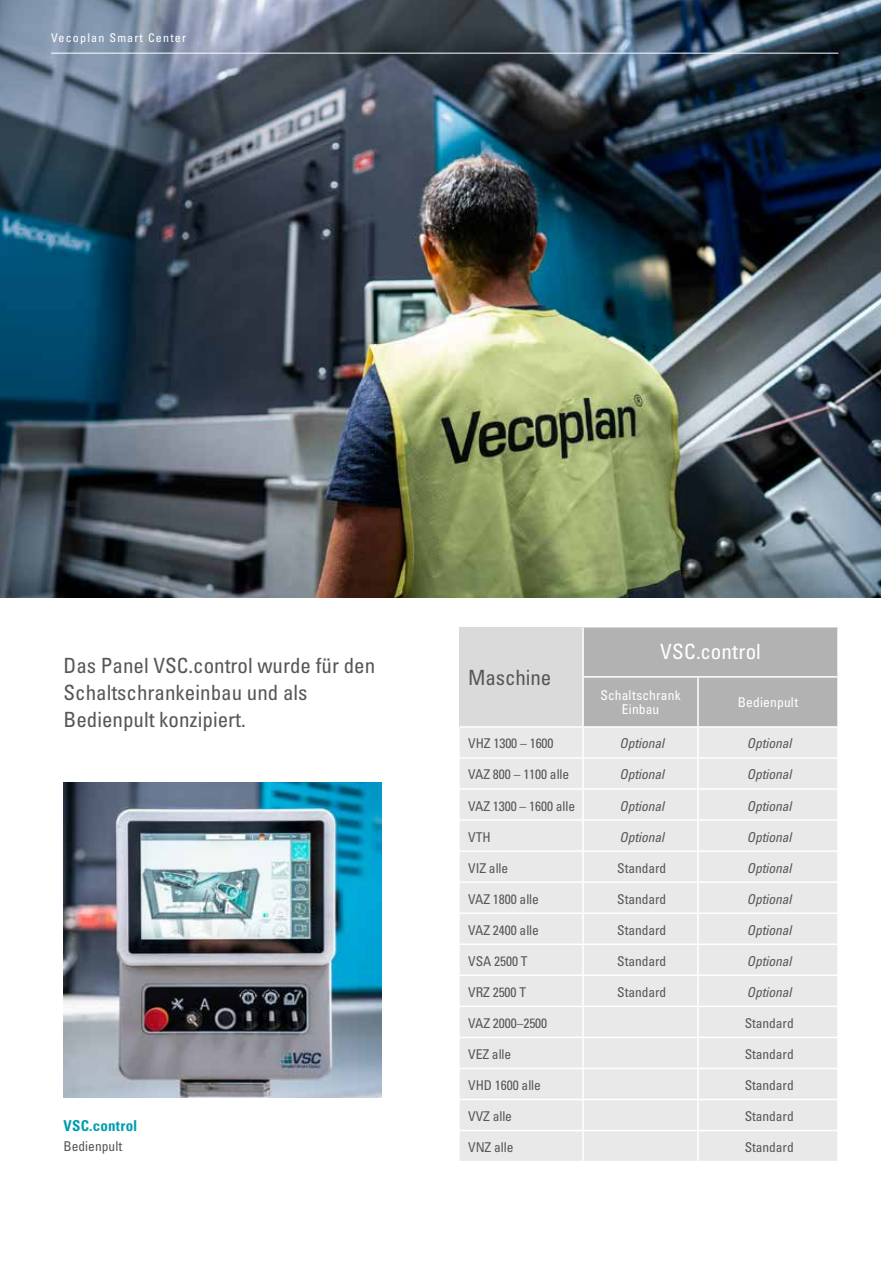
<style>
.page{position:relative;width:881px;height:1263px;background:#fff}
.page>*{position:absolute;margin:0;border:0;box-sizing:border-box;transform-origin:0 0}
.t1{font:condensed 21px/27px "Univers LT Pro";color:#575756}
.t2{font:condensed 21px "Univers LT Pro";letter-spacing:.01em;color:#fff}
.t3{font:700 condensed 15px "Univers LT Pro";letter-spacing:.015em;color:#009db1}
.t4{font:condensed 13.5px "Univers LT Pro";letter-spacing:-.005em;color:#575756}
.t5{font:italic condensed 13.5px "Univers LT Pro";letter-spacing:-.005em;color:#575756}
.t6{font:condensed 13.5px/13.5px "Univers LT Pro";letter-spacing:.01em;color:#fff;text-align:center}
.t7{font:condensed 12px "Univers LT Pro";letter-spacing:.1em;color:#fff}
</style>
<div class="page">
<img style="left:0;top:0;width:880px;height:598px">
<hr style="left:51px;top:53px;width:787px;height:1px;background:#fff">
<img style="left:63px;top:783px;width:318px;height:314px">
<div style="left:459px;top:627px;width:124px;height:100px;background:#dadada"></div>
<div style="left:460px;top:728px;width:376px;height:433px;background:#e9e9e9"></div>
<hr style="left:459px;top:726px;width:124px;height:2px;background:#fff">
<hr style="left:459px;top:757px;width:124px;height:2px;background:#fff">
<hr style="left:459px;top:788px;width:124px;height:2px;background:#fff">
<svg style="left:582px;top:627px;width:255px;height:378px;background:#dbdbdb"></svg>
<hr style="left:836px;top:976px;width:2px;height:29px;background:#fff">
<hr style="left:582px;top:1007px;width:1px;height:30px;background:#fff">
<hr style="left:697px;top:1007px;width:1px;height:30px;background:#fff">
<hr style="left:582px;top:1038px;width:1px;height:30px;background:#fff">
<hr style="left:697px;top:1038px;width:1px;height:30px;background:#fff">
<hr style="left:582px;top:1069px;width:1px;height:30px;background:#fff">
<hr style="left:697px;top:1069px;width:1px;height:30px;background:#fff">
<hr style="left:582px;top:1100px;width:1px;height:30px;background:#fff">
<hr style="left:697px;top:1100px;width:1px;height:30px;background:#fff">
<hr style="left:582px;top:1131px;width:1px;height:30px;background:#fff">
<hr style="left:697px;top:1131px;width:1px;height:30px;background:#fff">
<hr style="left:582px;top:627px;width:1px;height:50px;background:#fff">
<hr style="left:836px;top:627px;width:2px;height:50px;background:#fff">
<hr style="left:582px;top:677px;width:1px;height:49px;background:#fff">
<hr style="left:697px;top:678px;width:1px;height:48px;background:#fff">
<hr style="left:836px;top:677px;width:2px;height:49px;background:#fff">
<hr style="left:583px;top:676px;width:114px;height:2px;background:#fff">
<hr style="left:697px;top:676px;width:139px;height:2px;background:#fff">
<hr style="left:583px;top:726px;width:114px;height:2px;background:#fff">
<hr style="left:697px;top:726px;width:141px;height:2px;background:#fff">
<hr style="left:459px;top:850px;width:124px;height:2px;background:#fff">
<hr style="left:583px;top:850px;width:114px;height:2px;background:#fff">
<hr style="left:697px;top:850px;width:141px;height:2px;background:#fff">
<hr style="left:459px;top:881px;width:124px;height:2px;background:#fff">
<hr style="left:583px;top:881px;width:114px;height:2px;background:#fff">
<hr style="left:697px;top:881px;width:141px;height:2px;background:#fff">
<hr style="left:459px;top:912px;width:124px;height:2px;background:#fff">
<hr style="left:583px;top:912px;width:114px;height:2px;background:#fff">
<hr style="left:697px;top:912px;width:141px;height:2px;background:#fff">
<hr style="left:459px;top:943px;width:124px;height:2px;background:#fff">
<hr style="left:583px;top:943px;width:114px;height:2px;background:#fff">
<hr style="left:697px;top:943px;width:141px;height:2px;background:#fff">
<hr style="left:459px;top:974px;width:124px;height:2px;background:#fff">
<hr style="left:583px;top:974px;width:114px;height:2px;background:#fff">
<hr style="left:697px;top:974px;width:141px;height:2px;background:#fff">
<hr style="left:459px;top:1005px;width:124px;height:2px;background:#fff">
<hr style="left:583px;top:1005px;width:114px;height:2px;background:#fff">
<hr style="left:697px;top:1005px;width:141px;height:2px;background:#fff">
<hr style="left:459px;top:1037px;width:124px;height:1px;background:#fff">
<hr style="left:583px;top:1037px;width:114px;height:1px;background:#fff">
<hr style="left:697px;top:1037px;width:141px;height:1px;background:#fff">
<hr style="left:459px;top:1068px;width:124px;height:1px;background:#fff">
<hr style="left:583px;top:1068px;width:114px;height:1px;background:#fff">
<hr style="left:697px;top:1068px;width:141px;height:1px;background:#fff">
<hr style="left:459px;top:1099px;width:124px;height:1px;background:#fff">
<hr style="left:583px;top:1099px;width:114px;height:1px;background:#fff">
<hr style="left:697px;top:1099px;width:141px;height:1px;background:#fff">
<hr style="left:459px;top:1130px;width:124px;height:1px;background:#fff">
<hr style="left:583px;top:1130px;width:114px;height:1px;background:#fff">
<hr style="left:697px;top:1130px;width:141px;height:1px;background:#fff">
<hr style="left:459px;top:819px;width:124px;height:2px;background:#fff">
<hr style="left:583px;top:819px;width:114px;height:2px;background:#fff">
<hr style="left:697px;top:819px;width:141px;height:2px;background:#fff">
<p class="t7" style="left:51px;top:30px;width:136px">Vecoplan Smart Center</p>
<h1 class="t1" style="left:63px;top:651px;width:313px">Das Panel VSC.control wurde für den<br>Schaltschrankeinbau und als<br>Bedienpult konzipiert.</h1>
<p class="t3" style="left:63px;top:1117px;width:75px">VSC.control</p>
<p class="t4" style="left:64px;top:1137px;width:60px">Bedienpult</p>
<h1 class="t1" style="left:468px;top:663px;width:85px">Maschine</h1>
<h1 class="t2" style="left:660px;top:639px;width:102px">VSC.control</h1>
<p class="t6" style="left:600px;top:688px;width:82px">Schaltschrank<br>Einbau</p>
<p class="t6" style="left:737px;top:695px;width:62px">Bedienpult</p>
<p class="t4" style="left:468px;top:735px;width:87px">VHZ 1300 – 1600</p>
<p class="t5" style="left:619px;top:735px;width:46px">Optional</p>
<p class="t5" style="left:746px;top:735px;width:46px">Optional</p>
<p class="t4" style="left:468px;top:766px;width:102px">VAZ 800 – 1100 alle</p>
<p class="t5" style="left:619px;top:766px;width:46px">Optional</p>
<p class="t5" style="left:746px;top:766px;width:46px">Optional</p>
<p class="t4" style="left:468px;top:797px;width:108px">VAZ 1300 – 1600 alle</p>
<p class="t5" style="left:619px;top:797px;width:46px">Optional</p>
<p class="t5" style="left:746px;top:797px;width:46px">Optional</p>
<p class="t4" style="left:468px;top:828px;width:24px">VTH</p>
<p class="t5" style="left:619px;top:828px;width:46px">Optional</p>
<p class="t5" style="left:746px;top:828px;width:46px">Optional</p>
<p class="t4" style="left:468px;top:859px;width:42px">VIZ alle</p>
<p class="t4" style="left:617px;top:859px;width:51px">Standard</p>
<p class="t5" style="left:746px;top:859px;width:46px">Optional</p>
<p class="t4" style="left:468px;top:890px;width:72px">VAZ 1800 alle</p>
<p class="t4" style="left:617px;top:890px;width:51px">Standard</p>
<p class="t5" style="left:746px;top:890px;width:46px">Optional</p>
<p class="t4" style="left:468px;top:921px;width:72px">VAZ 2400 alle</p>
<p class="t4" style="left:617px;top:921px;width:51px">Standard</p>
<p class="t5" style="left:746px;top:921px;width:46px">Optional</p>
<p class="t4" style="left:468px;top:952px;width:61px">VSA 2500 T</p>
<p class="t4" style="left:617px;top:952px;width:51px">Standard</p>
<p class="t5" style="left:746px;top:952px;width:46px">Optional</p>
<p class="t4" style="left:468px;top:983px;width:59px">VRZ 2500 T</p>
<p class="t4" style="left:617px;top:983px;width:51px">Standard</p>
<p class="t5" style="left:746px;top:983px;width:46px">Optional</p>
<p class="t4" style="left:468px;top:1014px;width:80px">VAZ 2000–2500</p>
<p class="t4" style="left:744px;top:1014px;width:51px">Standard</p>
<p class="t4" style="left:468px;top:1045px;width:45px">VEZ alle</p>
<p class="t4" style="left:744px;top:1045px;width:51px">Standard</p>
<p class="t4" style="left:468px;top:1076px;width:74px">VHD 1600 alle</p>
<p class="t4" style="left:744px;top:1076px;width:51px">Standard</p>
<p class="t4" style="left:468px;top:1107px;width:45px">VVZ alle</p>
<p class="t4" style="left:744px;top:1107px;width:51px">Standard</p>
<p class="t4" style="left:468px;top:1138px;width:47px">VNZ alle</p>
<p class="t4" style="left:744px;top:1138px;width:51px">Standard</p>
</div>
